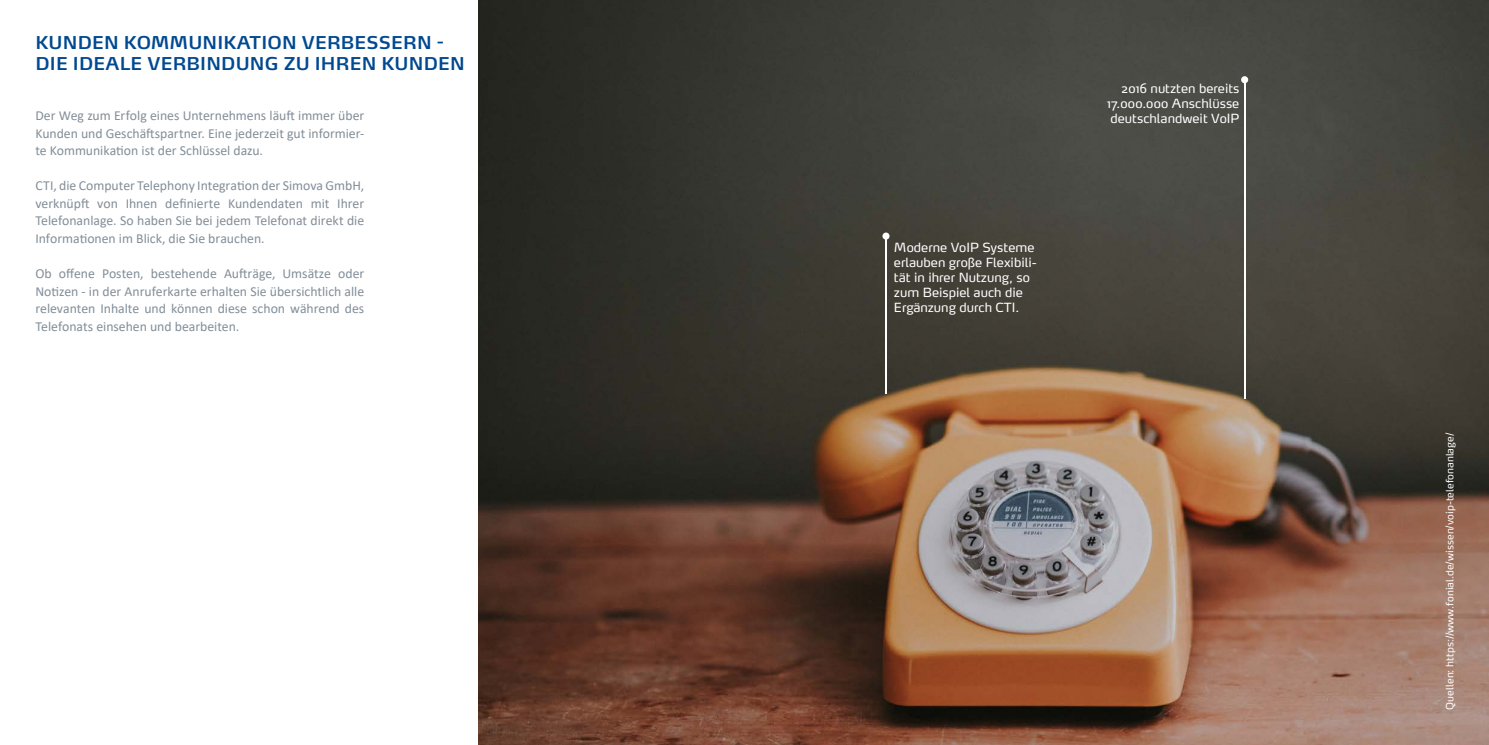
<style>
.page{position:relative;width:1489px;height:745px;background:#fff}
.page>*{position:absolute;margin:0;border:0;box-sizing:border-box;transform-origin:0 0}
.t1{font:600 17.5px/21px "Max OT";letter-spacing:.01em;color:#014990}
.t2{font:13.75px/17.5px "Calibri";letter-spacing:-.005em;color:#828e98;text-align:justify}
.t3{font:12.5px/15px "Max OT";color:#fff;text-align:right}
.t4{font:10px "Max OT";color:#fff}
</style>
<div class="page">
<img style="left:478px;top:0;width:1010px;height:744px">
<hr style="left:885px;top:236px;width:1px;height:157px;background:#fff">
<div style="left:882px;top:232px;width:7px;height:7px;background:#fff;border-radius:50%"></div>
<hr style="left:1243px;top:80px;width:2px;height:318px;background:#fff">
<svg style="left:1240px;top:76px;width:8px;height:7px"></svg>
<p class="t1" style="left:36px;top:32px;width:431px">KUNDEN KOMMUNIKATION VERBESSERN -<br>DIE IDEALE VERBINDUNG ZU IHREN KUNDEN</p>
<p class="t3" style="left:1106px;top:80px;width:134px">2016 nutzten bereits<br>17.000.000 Anschlüsse</p>
<p class="t2" style="left:35px;top:106px;width:330px">Der Weg zum Erfolg eines Unternehmens läuft immer über</p>
<p class="t3" style="left:1110px;top:110px;width:130px">deutschlandweit VoIP</p>
<p class="t2" style="left:35px;top:124px;width:330px">Kunden und Geschäftspartner. Eine jederzeit gut informier&shy;te Kommunikation ist der Schlüssel dazu.</p>
<p class="t2" style="left:35px;top:176px;width:330px">CTI, die Computer Telephony Integration der Simova GmbH, verknüpft von Ihnen definierte Kundendaten mit Ihrer Telefonanlage. So haben Sie bei jedem Telefonat direkt die Informationen im Blick, die Sie brauchen.</p>
<p class="t2" style="left:35px;top:264px;width:330px">Ob offene Posten, bestehende Aufträge, Umsätze oder Notizen - in der Anruferkarte erhalten Sie übersichtlich alle relevanten Inhalte und können diese schon während des Telefonats einsehen und bearbeiten.</p>
<p class="t3" style="left:894px;top:239px;width:144px;text-align:left">Moderne VoIP Systeme erlauben große Flexibili&shy;tät in ihrer Nutzung, so zum Beispiel auch die<br>Ergänzung durch CTI.</p>
<p class="t4" style="left:1443px;top:709px;width:278px;rotate:-90deg">Quellen: https://www.fonial.de/wissen/voip-telefonanlage/</p>
</div>
